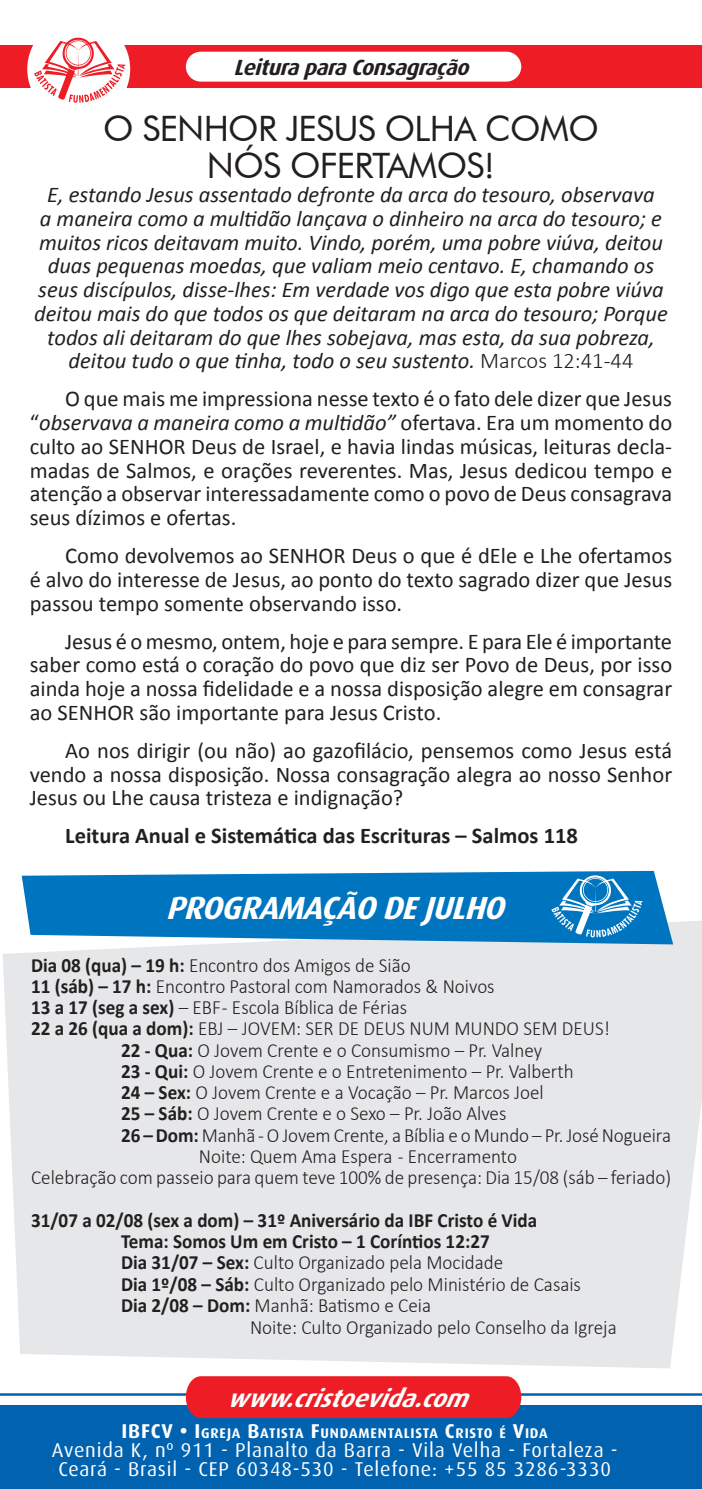
<style>
.page{position:relative;width:702px;height:1489px;background:#fff}
.page>*{position:absolute;margin:0;border:0;box-sizing:border-box;transform-origin:0 0}
.t1{font:35px/37.5px "Futura BT";letter-spacing:-.02em;color:#231f20;text-align:center}
.t2{font:italic 700 32px "Dax";color:#fff}
.t3{font:italic 700 25px "Dax";color:#fff}
.t4{font:22.5px/23.8px "Calibri";color:#231f20;text-align:justify}
.t5{font:italic 22.5px/23.8px "Calibri";color:#231f20;text-align:center}
.t6{font:700 22.5px "Calibri";color:#231f20}
.t7{font:italic 700 22px "Dax";color:#231f20}
.t8{font:300 20.25px "Calibri";color:#231f20;scale:.95 1}
.t9{font:700 20.25px "Calibri";color:#231f20;scale:.95 1}
.t10{font:20px/19px "Dax";letter-spacing:.04em;color:#fff;text-align:center}
.t11{font:700 14px "Dax";letter-spacing:.055em;color:#fff}
.s1{font-weight:300;font-style:normal}
.s2{font-style:italic}
.s3{font-weight:700}
.s4{font-size:20px}
</style>
<div class="page">
<div style="left:0;top:45px;width:702px;height:43px;background:#ee1c25"></div>
<div style="left:186px;top:52px;width:335px;height:30px;background:#fff;border-radius:15px"></div>
<div style="left:27px;top:18px;width:103px;height:102px;background:#fff;border-radius:50%"></div>
<svg style="left:34px;top:37px;width:91px;height:66px"></svg>
<svg style="left:0;top:1393px;width:702px;height:8px"></svg>
<div style="left:0;top:1405px;width:702px;height:83px;background:#0162b0"></div>
<div style="left:186px;top:1376px;width:335px;height:41px;background:#ee1c25"></div>
<div style="left:3px;top:921px;width:699px;height:447px;background:#e6e7e9"></div>
<svg style="left:22px;top:870px;width:651px;height:74px;fill:#0075bf"></svg>
<svg style="left:551px;top:873px;width:91px;height:64px"></svg>
<p class="t7" style="left:233px;top:55px;width:243px">LeituraparaConsagração</p>
<h1 class="t1" style="left:103px;top:109px;width:497px">O SENHOR JESUS OLHA COMO<br>NÓS OFERTAMOS!</h1>
<p class="t5" style="left:34px;top:182px;width:635px">E, estando Jesus assentado defronte da arca do tesouro, observava<br>a maneira como a multidão lançava o dinheiro na arca do tesouro; e muitos ricos deitavam muito. Vindo, porém, uma pobre viúva, deitou duas pequenas moedas, que valiam meio centavo. E, chamando os seus discípulos, disse-lhes: Em verdade vos digo que esta pobre viúva deitou mais do que todos os que deitaram na arca do tesouro; Porque todos ali deitaram do que lhes sobejava, mas esta, da sua pobreza, deitou tudo o que tinha, todo o seu sustento. <span class="s1">Marcos 12:41-44</span></p>
<p class="t4" style="left:30px;top:387px;width:644px;text-indent:35px">O que mais me impressiona nesse texto é o fato dele dizer que Jesus “<span class="s2">observava a maneira como a multidão”</span> ofertava. Era um momento do culto ao SENHOR Deus de Israel, e havia lindas músicas, leituras decla&shy;madas de Salmos, e orações reverentes. Mas, Jesus dedicou tempo e atenção a observar interessadamente como o povo de Deus consagrava seus dízimos e ofertas.</p>
<p class="t4" style="left:30px;top:544px;width:644px;text-indent:35px">Como devolvemos ao SENHOR Deus o que é dEle e Lhe ofertamos é alvo do interesse de Jesus, ao ponto do texto sagrado dizer que Jesus passou tempo somente observando isso.</p>
<p class="t4" style="left:30px;top:629px;width:644px;text-indent:35px">Jesus é o mesmo, ontem, hoje e para sempre. E para Ele é importante saber como está o coração do povo que diz ser Povo de Deus, por isso ainda hoje a nossa fidelidade e a nossa disposição alegre em consagrar ao SENHOR são importante para Jesus Cristo.</p>
<p class="t4" style="left:30px;top:738px;width:644px;text-indent:35px">Ao nos dirigir (ou não) ao gazofilácio, pensemos como Jesus está vendo a nossa disposição. Nossa consagração alegra ao nosso Senhor Jesus ou Lhe causa tristeza e indignação?</p>
<p class="t6" style="left:65px;top:821px;width:514px">Leitura Anual e Sistemática das Escrituras – Salmos 118</p>
<h2 class="t2" style="left:166px;top:889px;width:349px">PROGRAMAÇÃO DEJ ULHO</h2>
<p class="t8" style="left:31px;top:952px;width:401px"><span class="s3">Dia 08 (qua) – 19 h:</span> Encontro dos Amigos de Sião</p>
<p class="t8" style="left:31px;top:973px;width:489px"><span class="s3">11 (sáb) – 17 h:</span> Encontro Pastoral com Namorados &amp; Noivos</p>
<p class="t8" style="left:31px;top:994px;width:397px"><span class="s3">13 a 17 (seg a sex)</span> – EBF - Escola Bíblica de Férias</p>
<p class="t8" style="left:31px;top:1015px;width:611px"><span class="s3">22 a 26 (qua a dom):</span> EBJ – JOVEM: SER DE DEUS NUM MUNDO SEM DEUS!</p>
<p class="t8" style="left:121px;top:1037px;width:444px"><span class="s3">22 - Qua:</span> O Jovem Crente e o Consumismo – Pr. Valney</p>
<p class="t8" style="left:121px;top:1058px;width:478px"><span class="s3">23 - Qui:</span> O Jovem Crente e o Entretenimento – Pr. Valberth</p>
<p class="t8" style="left:121px;top:1079px;width:446px"><span class="s3">24 – Sex:</span> O Jovem Crente e a Vocação – Pr. Marcos Joel</p>
<p class="t8" style="left:121px;top:1100px;width:407px"><span class="s3">25 – Sáb:</span> O Jovem Crente e o Sexo – Pr. João Alves</p>
<p class="t8" style="left:121px;top:1122px;width:580px"><span class="s3">26 – Dom:</span> Manhã - O Jovem Crente, a Bíblia e o Mundo – Pr. José Nogueira</p>
<p class="t8" style="left:199px;top:1143px;width:336px">Noite: Quem Ama Espera - Encerramento</p>
<p class="t8" style="left:31px;top:1164px;width:675px">Celebração com passeio para quem teve 100% de presença: Dia 15/08 (sáb – feriado)</p>
<p class="t9" style="left:31px;top:1206px;width:534px">31/07 a 02/08 (sex a dom) – 31º Aniversário da IBF Cristo é Vida</p>
<p class="t9" style="left:121px;top:1228px;width:389px">Tema: Somos Um em Cristo – 1 Coríntios 12:27</p>
<p class="t8" style="left:121px;top:1249px;width:404px"><span class="s3">Dia 31/07 – Sex:</span> Culto Organizado pela Mocidade</p>
<p class="t8" style="left:121px;top:1271px;width:485px"><span class="s3">Dia 1º/08 – Sáb:</span> Culto Organizado pelo Ministério de Casais</p>
<p class="t8" style="left:121px;top:1292px;width:328px"><span class="s3">Dia 2/08 – Dom:</span> Manhã: Batismo e Ceia</p>
<p class="t8" style="left:250px;top:1314px;width:387px">Noite: Culto Organizado pelo Conselho da Igreja</p>
<p class="t3" style="left:227px;top:1383px;width:254px">www.cristoevida.com</p>
<p class="t11" style="left:121px;top:1424px;width:428px"><span class="s4">IBFCV • I</span>GREJA <span class="s4">B</span>ATISTA <span class="s4">F</span>UNDAMENTALISTA <span class="s4">C</span>RISTO É <span class="s4">V</span>IDA</p>
<p class="t10" style="left:52px;top:1440px;width:567px">Avenida K, nº 911 - Planalto da Barra - Vila Velha - Fortaleza -<br>Ceará - Brasil - CEP 60348-530 - Telefone: +55 85 3286-3330</p>
</div>
